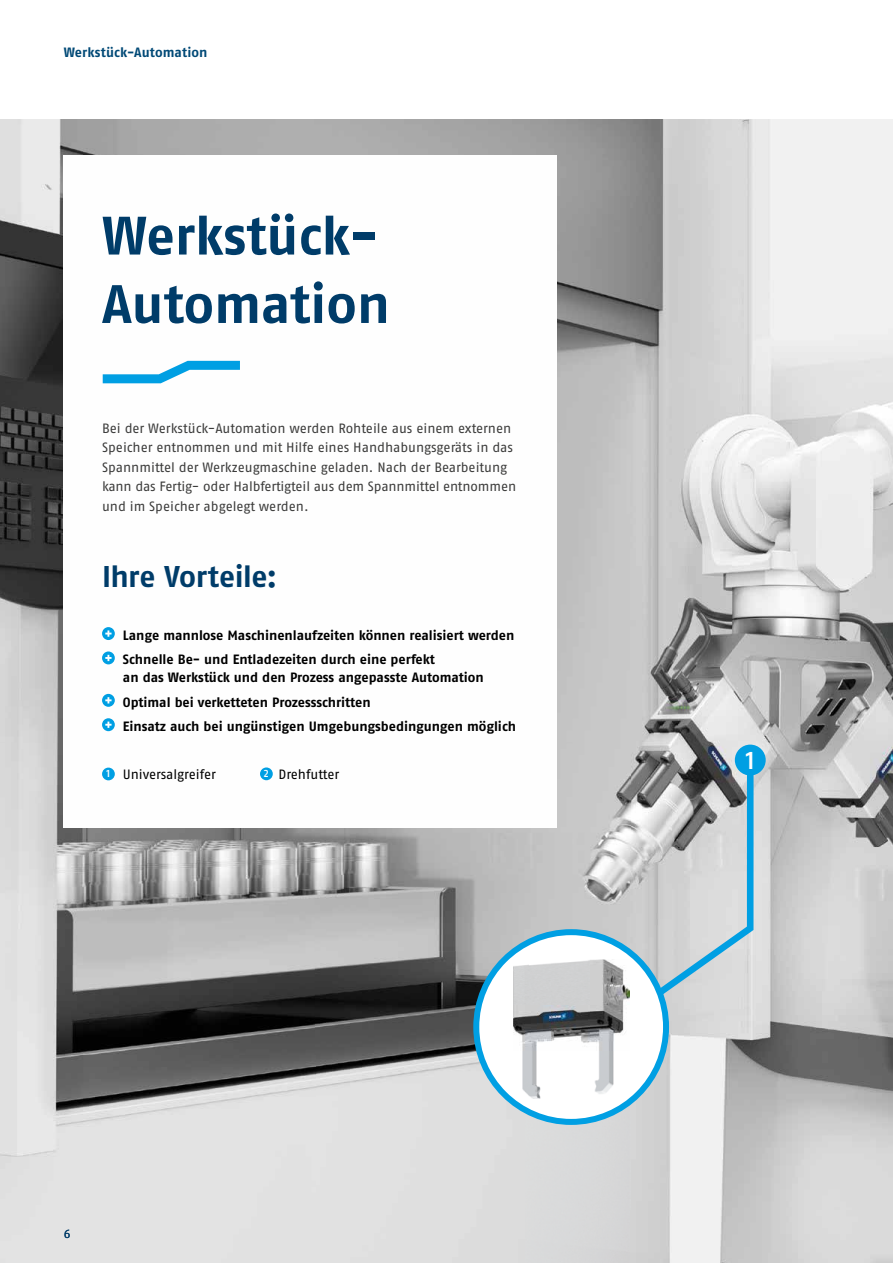
<style>
.page{position:relative;width:893px;height:1263px;background:#fff}
.page>*{position:absolute;margin:0;border:0;box-sizing:border-box;transform-origin:0 0}
.t1{font:700 54px/68.4px "Fago Pro";letter-spacing:-.005em;color:#003c69}
.t2{font:700 30px "Fago Pro";letter-spacing:-.015em;color:#003c69}
.t3{font:500 25.8px "Fago Pro";color:#fff}
.t4{font:13.5px/19.5px "Fago Pro";letter-spacing:-.005em;color:#3c3c3b}
.t5{font:700 13.5px/24.5px "Fago Pro";letter-spacing:-.005em;color:#000}
.t6{font:13.5px "Fago Pro";letter-spacing:-.005em;color:#000}
.t7{font:700 13.5px "Fago Pro";letter-spacing:.005em;color:#004976}
.t8{font:12px "Fago Pro";color:#003c69}
.t9{font:500 10.65px "Fago Pro";color:#fff}
</style>
<div class="page">
<img style="left:0;top:119px;width:630px;height:624px">
<img style="left:630px;top:119px;width:263px;height:1144px">
<img style="left:0;top:743px;width:315px;height:520px">
<img style="left:315px;top:743px;width:316px;height:208px">
<img style="left:315px;top:951px;width:210px;height:312px">
<svg style="left:473px;top:759px;width:280px;height:366px"></svg>
<div style="left:735px;top:745px;width:31px;height:30px;background:#009fe3;border-radius:50%"></div>
<div style="left:64px;top:155px;width:493px;height:672px;background:#fefefe"></div>
<div style="left:102px;top:768px;width:13px;height:12px;background:#009fe3;border-radius:50%"></div>
<svg style="left:103px;top:361px;width:137px;height:22px"></svg>
<div style="left:102px;top:627px;width:13px;height:13px;background:#009fe3;border-radius:50%"></div>
<svg style="left:105px;top:630px;width:7px;height:7px"></svg>
<svg style="left:102px;top:651px;width:13px;height:13px"></svg>
<svg style="left:105px;top:655px;width:7px;height:6px"></svg>
<svg style="left:102px;top:694px;width:13px;height:13px"></svg>
<svg style="left:105px;top:697px;width:7px;height:6px"></svg>
<svg style="left:102px;top:718px;width:13px;height:13px"></svg>
<svg style="left:105px;top:721px;width:7px;height:7px"></svg>
<div style="left:260px;top:767px;width:13px;height:13px;background:#009fe3;border-radius:50%"></div>
<p class="t7" style="left:64px;top:44px;width:145px">Werkstück-Automation</p>
<h1 class="t1" style="left:102px;top:201px;width:289px">Werkstück-<br>Automation</h1>
<p class="t4" style="left:102px;top:418px;width:416px">Bei der Werkstück-Automation werden Rohteile aus einem externen Speicher entnommen und mit Hilfe eines Handhabungsgeräts in das Spannmittel der Werkzeugmaschine geladen. Nach der Bearbeitung kann das Fertig- oder Halbfertigteil aus dem Spannmittel entnommen und im Speicher abgelegt werden.</p>
<h2 class="t2" style="left:102px;top:559px;width:177px">Ihre Vorteile:</h2>
<p class="t5" style="left:123px;top:623px;width:393px">Lange mannlose Maschinenlaufzeiten können realisiert werden<br>Schnelle Be- und Entladezeiten durch eine perfekt</p>
<p class="t5" style="left:123px;top:665px;width:395px">an das Werkstück und den Prozess angepasste Automation<br>Optimal bei verketteten Prozessschritten<br>Einsatz auch bei ungünstigen Umgebungsbedingungen möglich</p>
<p class="t9" style="left:107px;top:767px;width:5px">1</p>
<p class="t6" style="left:123px;top:766px;width:95px">Universalgreifer</p>
<p class="t6" style="left:278px;top:766px;width:62px">Drehfutter</p>
<p class="t9" style="left:264px;top:767px;width:6px">2</p>
<p class="t8" style="left:64px;top:1227px;width:8px">6</p>
<h3 class="t3" style="left:746px;top:744px;width:10px">1</h3>
</div>
